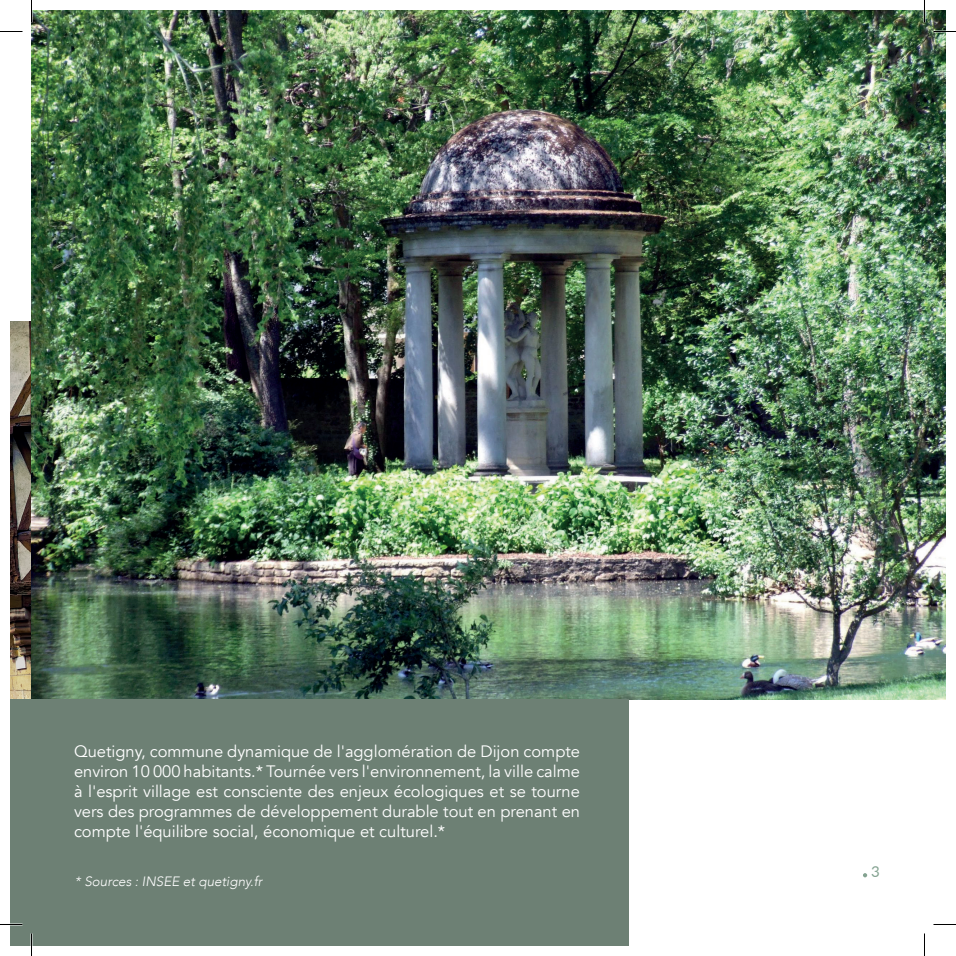
<style>
.page{position:relative;width:956px;height:956px;background:#fff}
.page>*{position:absolute;margin:0;border:0;box-sizing:border-box;transform-origin:0 0}
.t1{font:16.5px/19.8px "Avenir";color:#fff;text-align:justify}
.t2{font:15px "Lato";color:#84a391}
.t3{font:italic 300 13.5px "Avenir";color:#fff}
</style>
<div class="page">
<img style="left:10px;top:321px;width:22px;height:378px">
<img style="left:32px;top:10px;width:914px;height:689px">
<div style="left:10px;top:699px;width:619px;height:247px;background:#6d8074"></div>
<svg style="left:863px;top:873px;width:4px;height:4px"></svg>
<hr style="left:0;top:923px;width:22px;height:2px;background:#fff">
<hr style="left:923px;top:0;width:2px;height:23px;background:#fff">
<svg style="left:0;top:31px;width:22px;height:1px"></svg>
<svg style="left:933px;top:31px;width:23px;height:1px"></svg>
<svg style="left:0;top:924px;width:22px;height:1px"></svg>
<svg style="left:933px;top:924px;width:23px;height:1px"></svg>
<svg style="left:31px;top:0;width:1px;height:23px"></svg>
<svg style="left:31px;top:933px;width:1px;height:23px"></svg>
<svg style="left:924px;top:0;width:1px;height:23px"></svg>
<svg style="left:924px;top:933px;width:1px;height:23px"></svg>
<p class="t1" style="left:74px;top:742px;width:508px">Quetigny, commune dynamique de l'agglomération de Dijon compte environ 10 000 habitants.* Tournée vers l'environnement, la ville calme à l'esprit village est consciente des enjeux écologiques et se tourne vers des programmes de développement durable tout en prenant en compte l'équilibre social, économique et culturel.*</p>
<p class="t3" style="left:75px;top:874px;width:189px">* Sources : INSEE et quetigny.fr</p>
<p class="t2" style="left:871px;top:861px;width:10px">3</p>
</div>
